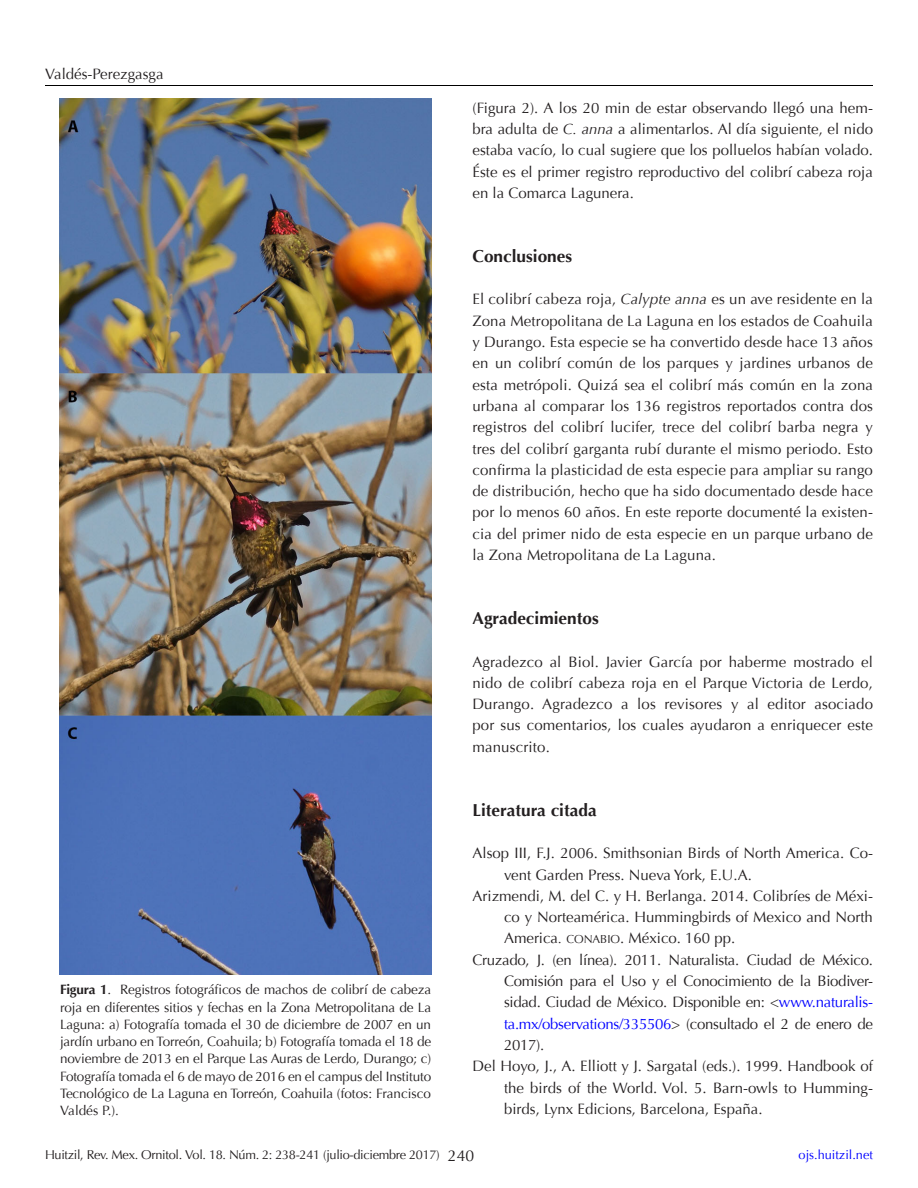
<style>
.page{position:relative;width:918px;height:1188px;background:#fff}
.page>*{position:absolute;margin:0;border:0;box-sizing:border-box;transform-origin:0 0}
.s1{font:700 17.25px "Optima";color:#231f20}
.texto_general{font:15px/21.3px "Optima";letter-spacing:.01em;color:#231f20;text-align:justify}
.referencias{font:15px/21.3px "Optima";color:#231f20;text-align:justify}
.texto_sangría{font:15px/21.3px "Optima";color:#231f20;text-align:justify}
.pies_de_figura{font:13.5px/17.2px "Optima";letter-spacing:-.01em;color:#231f20;text-align:justify}
.t1{font:12.75px "Optima";letter-spacing:-.025em;color:#231f20}
.t2{font:12.75px "Optima";color:#00f}
.s1{font-weight:700}
.s2{font-style:italic}
.s3{font-size:11.55px}
.s4{color:#00f}
.s5{font-size:15.75px}
</style>
<div class="page">
<hr style="left:45px;top:85px;width:828px;height:1px;background:#000">
<img style="left:60px;top:99px;width:371px;height:876px">
<p class="texto_general" style="left:45px;top:63px;width:120px">Valdés-Perezgasga</p>
<p class="pies_de_figura" style="left:60px;top:981px;width:373px"><span class="s1">Figura 1</span>. Registros fotográficos de machos de colibrí de cabeza roja en diferentes sitios y fechas en la Zona Metropolitana de La Laguna: a) Fotografía tomada el 30 de diciembre de 2007 en un jardín urbano en Torreón, Coahuila; b) Fotografía tomada el 18 de noviembre de 2013 en el Parque Las Auras de Lerdo, Durango; c)<br>Fotografía tomada el 6 de mayo de 2016 en el campus del Instituto Tecnológico de La Laguna en Torreón, Coahuila (fotos: Francisco Valdés P.).</p>
<p class="texto_sangría" style="left:472px;top:97px;width:402px">(Figura 2). A los 20 min de estar observando llegó una hem&shy;bra adulta de <span class="s2">C. anna</span> a alimentarlos. Al día siguiente, el nido estaba vacío, lo cual sugiere que los polluelos habían volado.<br>Éste es el primer registro reproductivo del colibrí cabeza roja en la Comarca Lagunera.</p>
<p class="s1" style="left:472px;top:246px;width:101px">Conclusiones</p>
<p class="texto_general" style="left:472px;top:289px;width:402px">El colibrí cabeza roja, <span class="s2">Calypte anna</span> es un ave residente en la Zona Metropolitana de La Laguna en los estados de Coahuila y Durango. Esta especie se ha convertido desde hace 13 años en un colibrí común de los parques y jardines urbanos de esta metrópoli. Quizá sea el colibrí más común en la zona urbana al comparar los 136 registros reportados contra dos registros del colibrí lucifer, trece del colibrí barba negra y tres del colibrí garganta rubí durante el mismo periodo. Esto confirma la plasticidad de esta especie para ampliar su rango de distribución, hecho que ha sido documentado desde hace por lo menos 60 años. En este reporte documenté la existen&shy;cia del primer nido de esta especie en un parque urbano de la Zona Metropolitana de La Laguna.</p>
<p class="s1" style="left:472px;top:608px;width:128px">Agradecimientos</p>
<p class="texto_general" style="left:472px;top:651px;width:402px">Agradezco al Biol. Javier García por haberme mostrado el nido de colibrí cabeza roja en el Parque Victoria de Lerdo, Durango. Agradezco a los revisores y al editor asociado por sus comentarios, los cuales ayudaron a enriquecer este manuscrito.</p>
<p class="s1" style="left:472px;top:800px;width:126px">Literatura citada</p>
<p class="referencias" style="left:504px;top:843px;width:369px;text-indent:-32px">Alsop III, F.J. 2006. Smithsonian Birds of North America. Co&shy;vent Garden Press. Nueva York, E.U.A.</p>
<p class="referencias" style="left:504px;top:885px;width:370px;text-indent:-32px">Arizmendi, M. del C. y H. Berlanga. 2014. Colibríes de Méxi&shy;co y Norteamérica. Hummingbirds of Mexico and North America<span class="s2">.</span> <span class="s3">CONABIO</span>. México. 160 pp.</p>
<p class="referencias" style="left:504px;top:949px;width:371px;text-indent:-32px">Cruzado, J. (en línea). 2011. Naturalista. Ciudad de México.<br>Comisión para el Uso y el Conocimiento de la Biodiver&shy;sidad. Ciudad de México. Disponible en: &lt;<span class="s4">www.naturalis&shy;ta.mx/observations/335506</span>&gt; (consultado el 2 de enero de 2017).</p>
<p class="referencias" style="left:504px;top:1056px;width:370px;text-indent:-32px">Del Hoyo, J., A. Elliott y J. Sargatal (eds.). 1999. Handbook of the birds of the World. Vol. 5. Barn-owls to Humming&shy;birds, Lynx Edicions, Barcelona, España.</p>
<p class="t1" style="left:45px;top:1147px;width:431px">Huitzil, Rev. Mex. Ornitol. Vol. 18. Núm. 2: 238-241 (julio-diciembre 2017) <span class="s5">240</span></p>
<p class="t2" style="left:799px;top:1147px;width:76px">ojs.huitzil.net</p>
</div>
